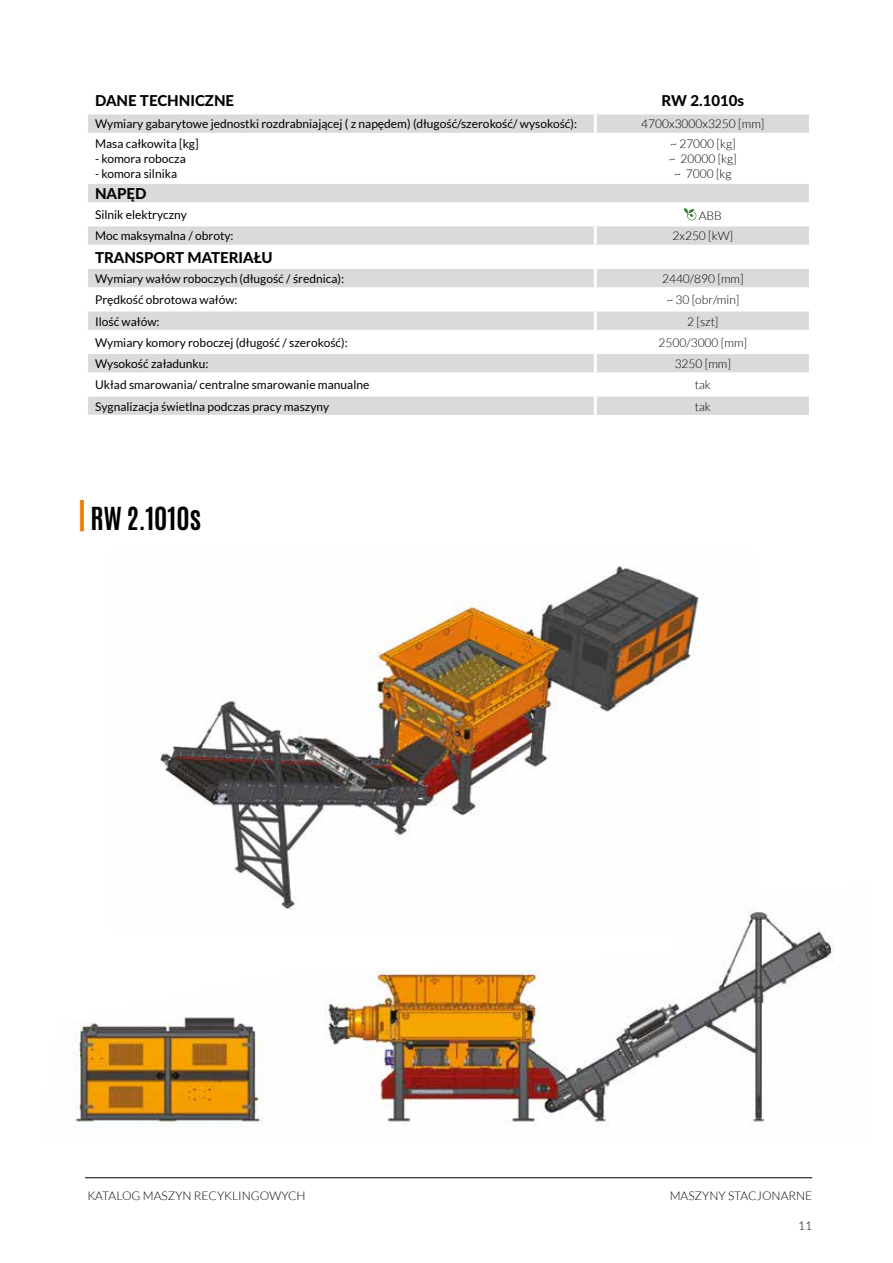
<style>
.page{position:relative;width:893px;height:1263px;background:#fff}
.page>*{position:absolute;margin:0;border:0;box-sizing:border-box;transform-origin:0 0}
.t1{font:700 27px "Antonio";color:#000}
.t2{font:800 15px "Lato";color:#000}
.t3{font:12px "Lato";color:#000}
.t4{font:300 12px/15px "Lato";color:#000;text-align:center}
.s1{font-size:33px;color:#ef7d04}
</style>
<div class="page">
<img style="left:73px;top:911px;width:761px;height:216px">
<img style="left:111px;top:566px;width:643px;height:364px">
<hr style="left:85px;top:1177px;width:727px;height:1px;background:#000">
<svg style="left:88px;top:115px;width:721px;height:300px"></svg>
<hr style="left:594px;top:115px;width:3px;height:18px;background:#fff">
<hr style="left:85px;top:133px;width:510px;height:3px;background:#fff">
<hr style="left:594px;top:136px;width:3px;height:45px;background:#fff">
<hr style="left:85px;top:181px;width:510px;height:3px;background:#fff">
<hr style="left:85px;top:202px;width:510px;height:3px;background:#fff">
<hr style="left:594px;top:205px;width:3px;height:18px;background:#fff">
<hr style="left:85px;top:223px;width:510px;height:3px;background:#fff">
<hr style="left:594px;top:226px;width:3px;height:19px;background:#fff">
<hr style="left:85px;top:245px;width:510px;height:3px;background:#fff">
<hr style="left:594px;top:248px;width:3px;height:18px;background:#fff">
<hr style="left:85px;top:266px;width:510px;height:3px;background:#fff">
<hr style="left:594px;top:269px;width:3px;height:18px;background:#fff">
<hr style="left:594px;top:290px;width:3px;height:18px;background:#fff">
<hr style="left:594px;top:311px;width:3px;height:19px;background:#fff">
<hr style="left:594px;top:333px;width:3px;height:18px;background:#fff">
<hr style="left:594px;top:354px;width:3px;height:18px;background:#fff">
<hr style="left:594px;top:375px;width:3px;height:19px;background:#fff">
<hr style="left:594px;top:397px;width:3px;height:18px;background:#fff">
<hr style="left:85px;top:287px;width:510px;height:3px;background:#fff">
<hr style="left:85px;top:308px;width:510px;height:3px;background:#fff">
<hr style="left:85px;top:330px;width:510px;height:3px;background:#fff">
<hr style="left:85px;top:351px;width:510px;height:3px;background:#fff">
<hr style="left:85px;top:372px;width:510px;height:3px;background:#fff">
<hr style="left:85px;top:394px;width:510px;height:3px;background:#fff">
<hr style="left:595px;top:133px;width:217px;height:3px;background:#fff">
<hr style="left:595px;top:181px;width:217px;height:3px;background:#fff">
<hr style="left:595px;top:202px;width:217px;height:3px;background:#fff">
<hr style="left:595px;top:223px;width:217px;height:3px;background:#fff">
<hr style="left:595px;top:245px;width:217px;height:3px;background:#fff">
<hr style="left:595px;top:266px;width:217px;height:3px;background:#fff">
<hr style="left:595px;top:287px;width:217px;height:3px;background:#fff">
<hr style="left:595px;top:308px;width:217px;height:3px;background:#fff">
<hr style="left:595px;top:330px;width:217px;height:3px;background:#fff">
<hr style="left:595px;top:351px;width:217px;height:3px;background:#fff">
<hr style="left:595px;top:372px;width:217px;height:3px;background:#fff">
<hr style="left:595px;top:394px;width:217px;height:3px;background:#fff">
<svg style="left:684px;top:208px;width:12px;height:12px"></svg>
<p class="t2" style="left:95px;top:90px;width:141px">DANE TECHNICZNE</p>
<p class="t2" style="left:662px;top:90px;width:84px">RW 2.1010s</p>
<p class="t3" style="left:95px;top:117px;width:484px">Wymiary gabarytowe jednostki rozdrabniającej ( z napędem) (długość/szerokość/ wysokość):</p>
<p class="t4" style="left:641px;top:117px;width:125px">4700x3000x3250 [mm]</p>
<p class="t3" style="left:95px;top:137px;width:105px">Masa całkowita [kg]</p>
<p class="t3" style="left:95px;top:152px;width:92px">- komora robocza</p>
<p class="t3" style="left:95px;top:167px;width:84px">- komora silnika</p>
<p class="t4" style="left:669px;top:136px;width:69px">~ 27000 [kg] ~ 20000 [kg] ~ 7000 [kg</p>
<p class="t2" style="left:95px;top:182px;width:53px">NAPĘD</p>
<p class="t3" style="left:95px;top:208px;width:93px">Silnik elektryczny</p>
<p class="t4" style="left:699px;top:209px;width:25px">ABB</p>
<p class="t3" style="left:95px;top:229px;width:140px">Moc maksymalna / obroty:</p>
<p class="t4" style="left:673px;top:229px;width:62px">2x250 [kW]</p>
<p class="t2" style="left:95px;top:246px;width:179px">TRANSPORT MATERIAŁU</p>
<p class="t3" style="left:95px;top:272px;width:251px">Wymiary wałów roboczych (długość / średnica):</p>
<p class="t4" style="left:662px;top:271px;width:83px">2440/890 [mm]</p>
<p class="t3" style="left:95px;top:293px;width:144px">Prędkość obrotowa wałów:</p>
<p class="t4" style="left:666px;top:292px;width:75px">~ 30 [obr/min]</p>
<p class="t3" style="left:95px;top:314px;width:66px">Ilość wałów:</p>
<p class="t4" style="left:687px;top:314px;width:33px">2 [szt]</p>
<p class="t3" style="left:95px;top:336px;width:254px">Wymiary komory roboczej (długość / szerokość):</p>
<p class="t4" style="left:659px;top:335px;width:90px">2500/3000 [mm]</p>
<p class="t3" style="left:95px;top:357px;width:115px">Wysokość załadunku:</p>
<p class="t4" style="left:675px;top:356px;width:58px">3250 [mm]</p>
<p class="t3" style="left:95px;top:378px;width:276px">Układ smarowania/ centralne smarowanie manualne</p>
<p class="t4" style="left:695px;top:377px;width:18px">tak</p>
<p class="t3" style="left:95px;top:399px;width:236px">Sygnalizacja świetlna podczas pracy maszyny</p>
<p class="t4" style="left:695px;top:399px;width:18px">tak</p>
<h1 class="t1" style="left:78px;top:499px;width:125px"><span class="s1">|</span> RW 2.1010s</h1>
<p class="t4" style="left:87px;top:1188px;width:220px">KATALOG MASZYN RECYKLINGOWYCH</p>
<p class="t4" style="left:670px;top:1188px;width:144px">MASZYNY STACJONARNE</p>
<p class="t4" style="left:798px;top:1218px;width:15px">11</p>
</div>
